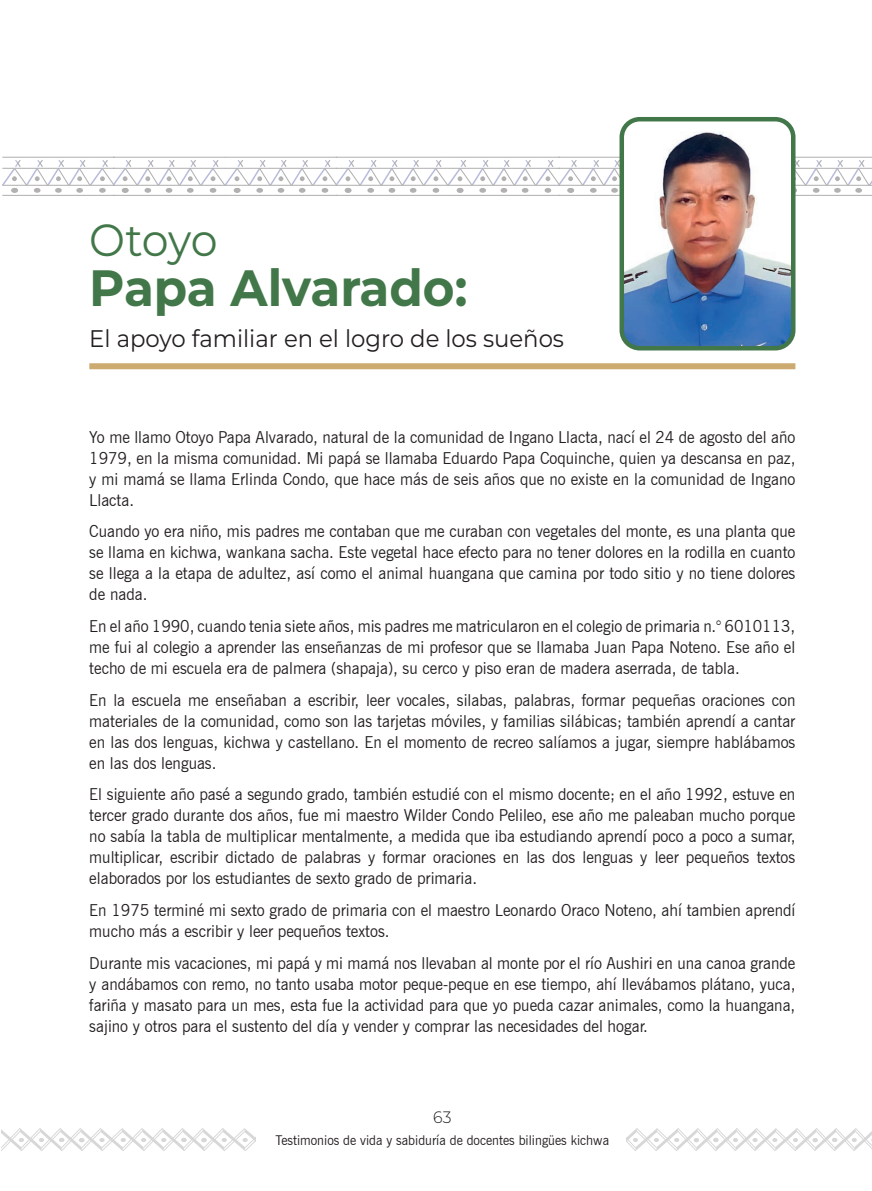
<style>
.page{position:relative;width:872px;height:1191px;background:#fff}
.page>*{position:absolute;margin:0;border:0;box-sizing:border-box;transform-origin:0 0}
.t1{font:700 51px "Montserrat";color:#427749;scale:.95 1}
.t2{font:45px "Montserrat";letter-spacing:-.015em;color:#427749;scale:.95 1}
.t3{font:24px "Montserrat";color:#231f20;scale:.95 1}
.t4{font:16.5px/21px "News Gothic BT";color:#231f20;text-align:justify;scale:.95 1}
.t5{font:300 16.5px "Montserrat";color:#231f20;scale:.95 1}
.t6{font:13.5px "News Gothic BT";color:#231f20;scale:.95 1}
</style>
<div class="page">
<svg style="left:1px;top:1128px;width:254px;height:23px"></svg>
<svg style="left:626px;top:1128px;width:246px;height:23px"></svg>
<div style="left:89px;top:363px;width:706px;height:6px;background:#cdaa6f"></div>
<hr style="left:2px;top:157px;width:113px;height:1px;background:#231f20">
<hr style="left:2px;top:195px;width:113px;height:1px;background:#231f20">
<hr style="left:113px;top:157px;width:112px;height:1px;background:#231f20">
<hr style="left:113px;top:195px;width:112px;height:1px;background:#231f20">
<hr style="left:225px;top:157px;width:112px;height:1px;background:#231f20">
<hr style="left:225px;top:195px;width:112px;height:1px;background:#231f20">
<hr style="left:336px;top:157px;width:112px;height:1px;background:#231f20">
<hr style="left:336px;top:195px;width:112px;height:1px;background:#231f20">
<hr style="left:448px;top:157px;width:112px;height:1px;background:#231f20">
<hr style="left:448px;top:195px;width:112px;height:1px;background:#231f20">
<hr style="left:558px;top:157px;width:112px;height:1px;background:#231f20">
<hr style="left:558px;top:195px;width:112px;height:1px;background:#231f20">
<hr style="left:781px;top:157px;width:91px;height:1px;background:#231f20">
<hr style="left:781px;top:195px;width:91px;height:1px;background:#231f20">
<svg style="left:2px;top:158px;width:870px;height:35px"></svg>
<img style="left:624px;top:131px;width:169px;height:217px">
<div style="left:619px;top:117px;width:176px;height:233px;border:4px solid #427749;border-radius:18px"></div>
<h2 class="t2" style="left:89px;top:209px;width:136px">Otoyo</h2>
<h1 class="t1" style="left:89px;top:251px;width:399px">Papa Alvarado:</h1>
<h3 class="t3" style="left:89px;top:322px;width:501px">El apoyo familiar en el logro de los sueños</h3>
<p class="t4" style="left:89px;top:426px;width:745px">Yo me llamo Otoyo Papa Alvarado, natural de la comunidad de Ingano Llacta, nací el 24 de agosto del año 1979, en la misma comunidad. Mi papá se llamaba Eduardo Papa Coquinche, quien ya descansa en paz, y mi mamá se llama Erlinda Condo, que hace más de seis años que no existe en la comunidad de Ingano Llacta.</p>
<p class="t4" style="left:89px;top:521px;width:745px">Cuando yo era niño, mis padres me contaban que me curaban con vegetales del monte, es una planta que se llama en kichwa, wankana sacha. Este vegetal hace efecto para no tener dolores en la rodilla en cuanto se llega a la etapa de adultez, así como el animal huangana que camina por todo sitio y no tiene dolores de nada.</p>
<p class="t4" style="left:89px;top:615px;width:744px">En el año 1990, cuando tenia siete años, mis padres me matricularon en el colegio de primaria n.° 6010113, me fui al colegio a aprender las enseñanzas de mi profesor que se llamaba Juan Papa Noteno. Ese año el techo de mi escuela era de palmera (shapaja), su cerco y piso eran de madera aserrada, de tabla.</p>
<p class="t4" style="left:89px;top:689px;width:744px">En la escuela me enseñaban a escribir, leer vocales, silabas, palabras, formar pequeñas oraciones con materiales de la comunidad, como son las tarjetas móviles, y familias silábicas; también aprendí a cantar en las dos lenguas, kichwa y castellano. En el momento de recreo salíamos a jugar, siempre hablábamos en las dos lenguas.</p>
<p class="t4" style="left:89px;top:784px;width:745px">El siguiente año pasé a segundo grado, también estudié con el mismo docente; en el año 1992, estuve en tercer grado durante dos años, fue mi maestro Wilder Condo Pelileo, ese año me paleaban mucho porque no sabía la tabla de multiplicar mentalmente, a medida que iba estudiando aprendí poco a poco a sumar, multiplicar, escribir dictado de palabras y formar oraciones en las dos lenguas y leer pequeños textos elaborados por los estudiantes de sexto grado de primaria.</p>
<p class="t4" style="left:89px;top:899px;width:744px">En 1975 terminé mi sexto grado de primaria con el maestro Leonardo Oraco Noteno, ahí tambien aprendí mucho más a escribir y leer pequeños textos.</p>
<p class="t4" style="left:89px;top:952px;width:744px">Durante mis vacaciones, mi papá y mi mamá nos llevaban al monte por el río Aushiri en una canoa grande y andábamos con remo, no tanto usaba motor peque-peque en ese tiempo, ahí llevábamos plátano, yuca, fariña y masato para un mes, esta fue la actividad para que yo pueda cazar animales, como la huangana, sajino y otros para el sustento del día y vender y comprar las necesidades del hogar.</p>
<p class="t5" style="left:433px;top:1105px;width:21px">63</p>
<p class="t6" style="left:275px;top:1131px;width:353px">Testimonios de vida y sabiduría de docentes bilingües kichwa</p>
</div>
